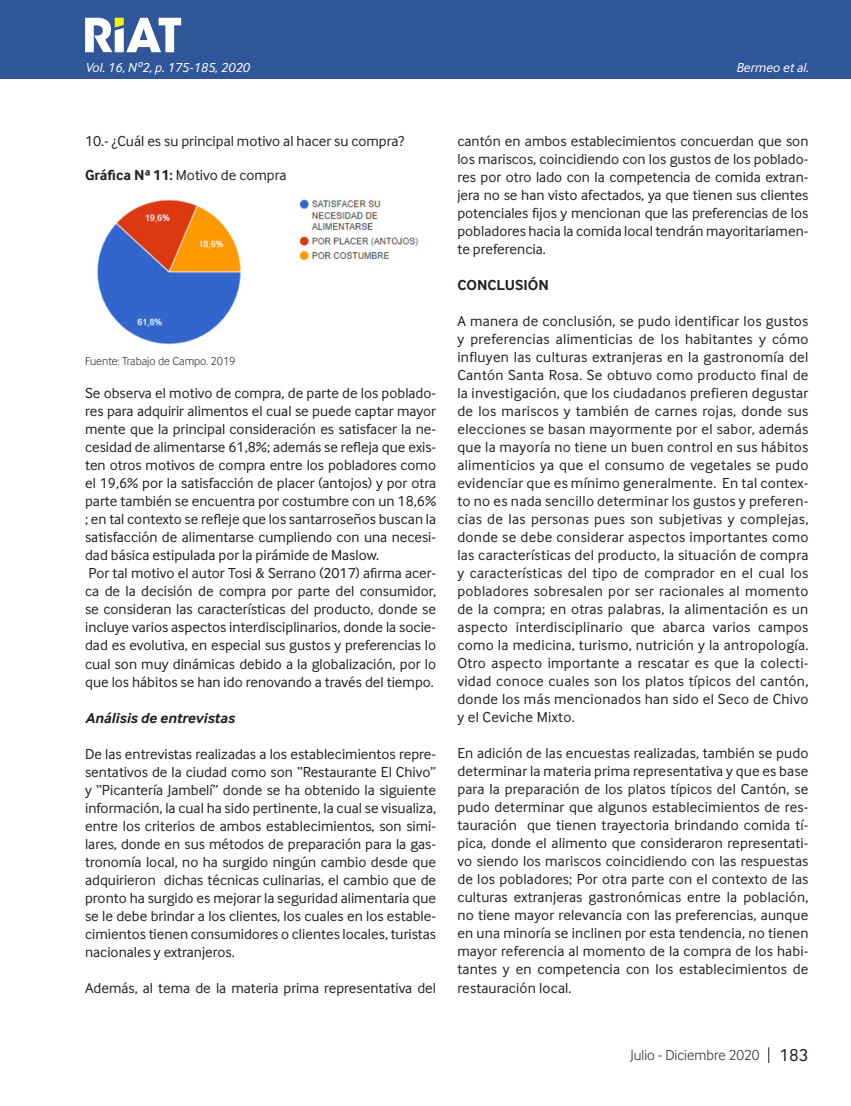
<style>
.page{position:relative;width:851px;height:1106px;background:#fff}
.page>*{position:absolute;margin:0;border:0;box-sizing:border-box;transform-origin:0 0}
.Cuerpo_de_Texto{font:15px/18px "Inter Face";color:#231f20;text-align:justify}
.t1{font:300 15px "Inter Face";color:#231f20}
.Cuerpo_de_Texto-2{font:italic 700 15px "Inter Face";color:#231f20}
.Cuerpo_de_Texto-3{font:700 15px "Inter Face";color:#231f20}
.Cuño_de_pagina{font:italic 13.5px "Inter Face";color:#fff}
.Fuente{font:300 12px "Inter Face";color:#231f20}
.s1{font-weight:700}
.s2{font-weight:400;font-size:18px}
</style>
<div class="page">
<div style="left:0;top:0;width:850px;height:79px;background:#2f5699"></div>
<svg style="left:768px;top:1047px;width:1px;height:16px"></svg>
<svg style="left:85px;top:18px;width:96px;height:34px"></svg>
<img style="left:97px;top:199px;width:322px;height:146px">
<p class="Cuño_de_pagina" style="left:85px;top:59px;width:166px">Vol. 16, Nº2, p. 175-185, 2020</p>
<p class="Cuño_de_pagina" style="left:736px;top:59px;width:74px">Bermeo et al.</p>
<p class="Cuerpo_de_Texto" style="left:85px;top:132px;width:321px">10.- ¿Cuál es su principal motivo al hacer su compra?</p>
<p class="Cuerpo_de_Texto" style="left:85px;top:166px;width:203px"><span class="s1">Gráfica Nª 11:</span> Motivo de compra</p>
<p class="Fuente" style="left:85px;top:354px;width:152px">Fuente: Trabajo de Campo. 2019</p>
<p class="Cuerpo_de_Texto" style="left:85px;top:384px;width:352px">Se observa el motivo de compra, de parte de los poblado&shy;res para adquirir alimentos el cual se puede captar mayor mente que la principal consideración es satisfacer la ne&shy;cesidad de alimentarse 61,8%; además se refleja que exis&shy;ten otros motivos de compra entre los pobladores como el 19,6% por la satisfacción de placer (antojos) y por otra parte también se encuentra por costumbre con un 18,6% ; en tal contexto se refleje que los santarroseños buscan la satisfacción de alimentarse cumpliendo con una necesi&shy;dad básica estipulada por la pirámide de Maslow.</p>
<p class="Cuerpo_de_Texto" style="left:85px;top:564px;width:352px">Por tal motivo el autor Tosi &amp; Serrano (2017) afirma acer&shy;ca de la decisión de compra por parte del consumidor, se consideran las características del producto, donde se incluye varios aspectos interdisciplinarios, donde la socie&shy;dad es evolutiva, en especial sus gustos y preferencias lo cual son muy dinámicas debido a la globalización, por lo que los hábitos se han ido renovando a través del tiempo.</p>
<p class="Cuerpo_de_Texto-2" style="left:85px;top:709px;width:151px">Análisis de entrevistas</p>
<p class="Cuerpo_de_Texto" style="left:85px;top:744px;width:352px">De las entrevistas realizadas a los establecimientos repre&shy;sentativos de la ciudad como son “Restaurante El Chivo” y “Picantería Jambelí” donde se ha obtenido la siguiente información, la cual ha sido pertinente, la cual se visualiza, entre los criterios de ambos establecimientos, son simi&shy;lares, donde en sus métodos de preparación para la gas&shy;tronomía local, no ha surgido ningún cambio desde que adquirieron dichas técnicas culinarias, el cambio que de pronto ha surgido es mejorar la seguridad alimentaria que se le debe brindar a los clientes, los cuales en los estable&shy;cimientos tienen consumidores o clientes locales, turistas nacionales y extranjeros.</p>
<p class="Cuerpo_de_Texto" style="left:85px;top:978px;width:352px">Además, al tema de la materia prima representativa del</p>
<p class="Cuerpo_de_Texto" style="left:457px;top:132px;width:352px">cantón en ambos establecimientos concuerdan que son los mariscos, coincidiendo con los gustos de los poblado&shy;res por otro lado con la competencia de comida extran&shy;jera no se han visto afectados, ya que tienen sus clientes potenciales fijos y mencionan que las preferencias de los pobladores hacia la comida local tendrán mayoritariamen&shy;te preferencia.</p>
<p class="Cuerpo_de_Texto-3" style="left:457px;top:276px;width:93px">CONCLUSIÓN</p>
<p class="Cuerpo_de_Texto" style="left:457px;top:312px;width:352px">A manera de conclusión, se pudo identificar los gustos y preferencias alimenticias de los habitantes y cómo influyen las culturas extranjeras en la gastronomía del Cantón Santa Rosa. Se obtuvo como producto final de la investigación, que los ciudadanos prefieren degustar de los mariscos y también de carnes rojas, donde sus elecciones se basan mayormente por el sabor, además que la mayoría no tiene un buen control en sus hábitos alimenticios ya que el consumo de vegetales se pudo evidenciar que es mínimo generalmente. En tal contex&shy;to no es nada sencillo determinar los gustos y preferen&shy;cias de las personas pues son subjetivas y complejas, donde se debe considerar aspectos importantes como las características del producto, la situación de compra y características del tipo de comprador en el cual los pobladores sobresalen por ser racionales al momento de la compra; en otras palabras, la alimentación es un aspecto interdisciplinario que abarca varios campos como la medicina, turismo, nutrición y la antropología.<br>Otro aspecto importante a rescatar es que la colecti&shy;vidad conoce cuales son los platos típicos del cantón, donde los más mencionados han sido el Seco de Chivo y el Ceviche Mixto.</p>
<p class="Cuerpo_de_Texto" style="left:457px;top:744px;width:352px">En adición de las encuestas realizadas, también se pudo determinar la materia prima representativa y que es base para la preparación de los platos típicos del Cantón, se pudo determinar que algunos establecimientos de res&shy;tauración que tienen trayectoria brindando comida tí&shy;pica, donde el alimento que consideraron representati&shy;vo siendo los mariscos coincidiendo con las respuestas de los pobladores; Por otra parte con el contexto de las culturas extranjeras gastronómicas entre la población, no tiene mayor relevancia con las preferencias, aunque en una minoría se inclinen por esta tendencia, no tienen mayor referencia al momento de la compra de los habi&shy;tantes y en competencia con los establecimientos de restauración local.</p>
<p class="t1" style="left:630px;top:1046px;width:180px">Julio - Diciembre 2020 <span class="s2">183</span></p>
</div>
